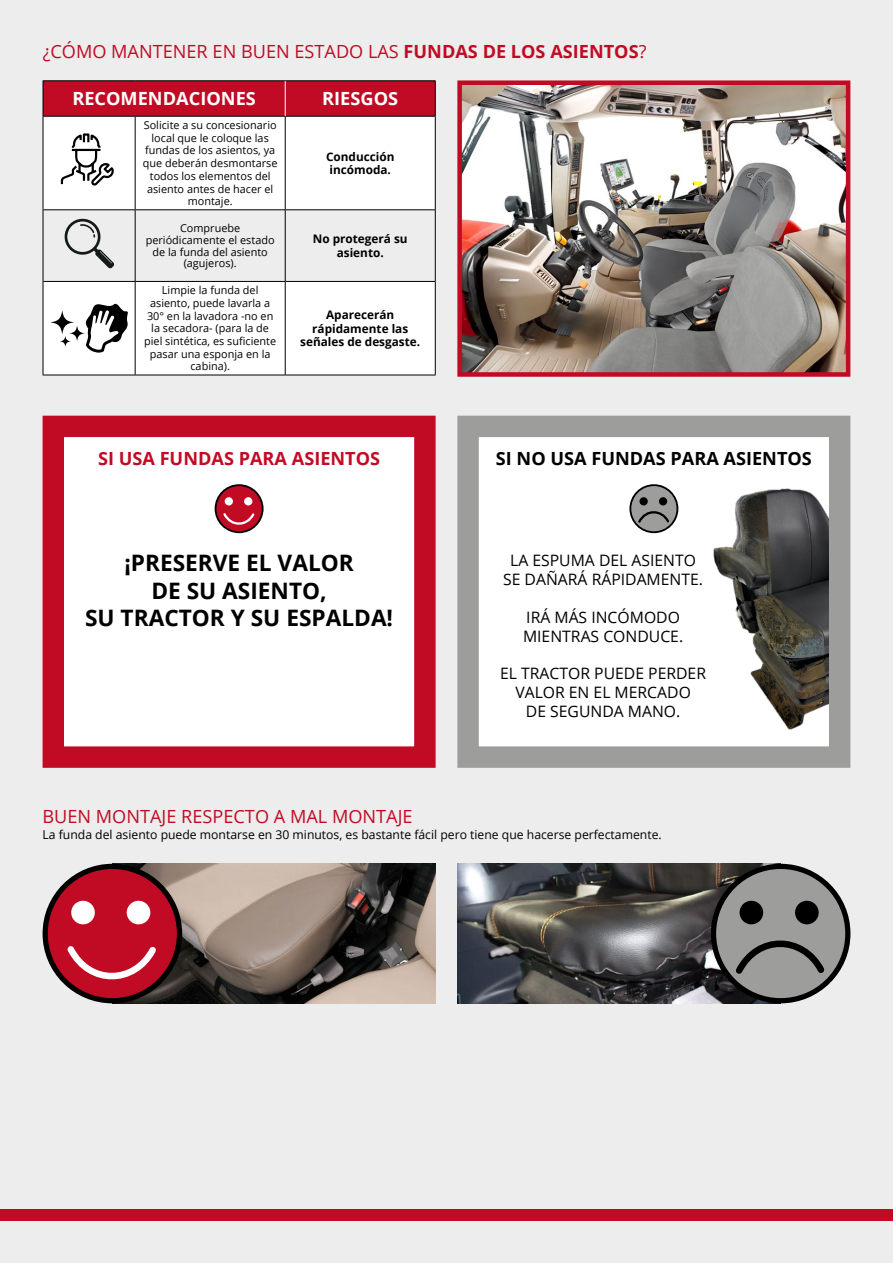
<style>
.page{position:relative;width:893px;height:1263px;background:#ededed}
.page>*{position:absolute;margin:0;border:0;box-sizing:border-box;transform-origin:0 0}
.t1{font:700 22.65px/27.2px "Open Sans";color:#000;text-align:center}
.t2{font:18.15px "Open Sans";color:#c10b25}
.t3{font:700 18.15px "Open Sans";color:#000}
.t4{font:700 18.15px "Open Sans";color:#c10b25}
.t5{font:700 18.15px "Open Sans";color:#fff}
.t6{font:15.75px/18.9px "Open Sans";color:#000;text-align:center}
.t7{font:12.15px "Open Sans";color:#000}
.t8{font:700 11.85px/13.6px "Open Sans";color:#000;text-align:center}
.t9{font:10.95px/12.8px "Open Sans";color:#000;text-align:center}
.s1{font-weight:700}
</style>
<div class="page">
<div style="left:0;top:1208px;width:893px;height:12px;background:#c10b25"></div>
<img style="left:463px;top:86px;width:381px;height:285px">
<div style="left:457px;top:80px;width:393px;height:297px;border:5px solid #c10b25"></div>
<div style="left:43px;top:416px;width:393px;height:352px;background:#fff;border:21px solid #c10b25"></div>
<div style="left:468px;top:426px;width:372px;height:331px;background:#fff"></div>
<img style="left:713px;top:488px;width:115px;height:242px">
<div style="left:457px;top:416px;width:393px;height:352px;border:21px solid #9d9d9c"></div>
<div style="left:216px;top:485px;width:47px;height:47px;background:#c10b25;border-radius:50%"></div>
<div style="left:215px;top:484px;width:49px;height:49px;border:2px solid #000;border-radius:50%"></div>
<svg style="left:221px;top:513px;width:35px;height:14px"></svg>
<div style="left:225px;top:497px;width:8px;height:8px;background:#fff;border-radius:50%"></div>
<div style="left:244px;top:497px;width:8px;height:8px;background:#fff;border-radius:50%"></div>
<div style="left:630px;top:485px;width:47px;height:47px;background:#9d9d9c;border-radius:50%"></div>
<div style="left:629px;top:484px;width:49px;height:49px;border:2px solid #000;border-radius:50%"></div>
<svg style="left:636px;top:511px;width:35px;height:14px"></svg>
<div style="left:639px;top:497px;width:9px;height:8px;background:#000;border-radius:50%"></div>
<div style="left:659px;top:497px;width:8px;height:8px;background:#000;border-radius:50%"></div>
<div style="left:44px;top:81px;width:391px;height:35px;background:#c10b25"></div>
<div style="left:44px;top:117px;width:391px;height:258px;background:#fff"></div>
<div style="left:43px;top:281px;width:92px;height:94px;background:#fff"></div>
<hr style="left:135px;top:117px;width:1px;height:92px;background:#000">
<hr style="left:285px;top:117px;width:1px;height:92px;background:#000">
<hr style="left:435px;top:117px;width:1px;height:93px;background:#000">
<hr style="left:435px;top:210px;width:1px;height:71px;background:#000">
<hr style="left:43px;top:281px;width:1px;height:94px;background:#000">
<hr style="left:135px;top:282px;width:1px;height:93px;background:#000">
<hr style="left:285px;top:282px;width:1px;height:93px;background:#000">
<hr style="left:435px;top:281px;width:1px;height:94px;background:#000">
<hr style="left:43px;top:209px;width:92px;height:1px;background:#000">
<hr style="left:135px;top:209px;width:150px;height:1px;background:#000">
<hr style="left:285px;top:209px;width:150px;height:1px;background:#000">
<hr style="left:43px;top:281px;width:92px;height:1px;background:#000">
<hr style="left:43px;top:80px;width:92px;height:1px;background:#000">
<hr style="left:135px;top:80px;width:150px;height:1px;background:#000">
<hr style="left:285px;top:80px;width:151px;height:1px;background:#000">
<hr style="left:435px;top:81px;width:1px;height:35px;background:#000">
<hr style="left:43px;top:116px;width:92px;height:1px;background:#000">
<hr style="left:135px;top:116px;width:150px;height:1px;background:#000">
<hr style="left:285px;top:116px;width:151px;height:1px;background:#000">
<hr style="left:135px;top:281px;width:150px;height:1px;background:#000">
<hr style="left:285px;top:281px;width:150px;height:1px;background:#000">
<hr style="left:285px;top:81px;width:1px;height:35px;background:#fff">
<hr style="left:43px;top:81px;width:1px;height:35px;background:#000">
<hr style="left:43px;top:117px;width:1px;height:93px;background:#000">
<hr style="left:43px;top:375px;width:92px;height:1px;background:#000">
<hr style="left:135px;top:375px;width:150px;height:1px;background:#000">
<hr style="left:285px;top:375px;width:151px;height:1px;background:#000">
<svg style="left:84px;top:303px;width:44px;height:50px"></svg>
<svg style="left:51px;top:311px;width:23px;height:23px"></svg>
<svg style="left:70px;top:326px;width:14px;height:15px"></svg>
<svg style="left:60px;top:336px;width:11px;height:11px"></svg>
<svg style="left:60px;top:132px;width:56px;height:56px;background:#cecece"></svg>
<svg style="left:43px;top:210px;width:392px;height:71px"></svg>
<img style="left:121px;top:864px;width:315px;height:139px">
<div style="left:45px;top:866px;width:135px;height:135px;background:#c10b25;border-radius:50%"></div>
<div style="left:43px;top:864px;width:139px;height:139px;border:5px solid #000;border-radius:50%"></div>
<svg style="left:62px;top:946px;width:99px;height:40px"></svg>
<div style="left:71px;top:901px;width:24px;height:23px;background:#fff;border-radius:50%"></div>
<div style="left:127px;top:901px;width:23px;height:23px;background:#fff;border-radius:50%"></div>
<img style="left:457px;top:864px;width:315px;height:139px">
<div style="left:713px;top:866px;width:135px;height:135px;background:#9d9d9c;border-radius:50%"></div>
<div style="left:711px;top:864px;width:139px;height:139px;border:5px solid #000;border-radius:50%"></div>
<svg style="left:730px;top:940px;width:100px;height:39px"></svg>
<div style="left:740px;top:901px;width:23px;height:23px;background:#000;border-radius:50%"></div>
<div style="left:795px;top:901px;width:24px;height:23px;background:#000;border-radius:50%"></div>
<p class="t2" style="left:43px;top:39px;width:605px">¿CÓMO MANTENER EN BUEN ESTADO LAS <span class="s1">FUNDAS DE LOS ASIENTOS</span>?</p>
<p class="t5" style="left:72px;top:86px;width:185px">RECOMENDACIONES</p>
<p class="t5" style="left:322px;top:86px;width:77px">RIESGOS</p>
<p class="t9" style="left:143px;top:118px;width:136px">Solicite a su concesionario local que le coloque las fundas de los asientos, ya que deberán desmontarse todos los elementos del asiento antes de hacer el montaje.</p>
<p class="t8" style="left:326px;top:149px;width:70px;text-align:left">Conducción incómoda.</p>
<p class="t9" style="left:146px;top:222px;width:130px;line-height:11.9px">Compruebe periódicamente el estado de la funda del asiento (agujeros).</p>
<p class="t8" style="left:313px;top:232px;width:96px">No protegerá su asiento.</p>
<p class="t9" style="left:144px;top:284px;width:133px">Limpie la funda del asiento, puede lavarla a<br>30° en la lavadora -no en la secadora- (para la de piel sintética, es suficiente pasar una esponja en la cabina).</p>
<p class="t8" style="left:300px;top:308px;width:121px">Aparecerán rápidamente las señales de desgaste.</p>
<p class="t4" style="left:98px;top:445px;width:284px">SI USA FUNDAS PARA ASIENTOS</p>
<p class="t3" style="left:496px;top:445px;width:318px">SI NO USA FUNDAS PARA ASIENTOS</p>
<p class="t1" style="left:85px;top:549px;width:310px">¡PRESERVE EL VALOR<br>DE SU ASIENTO,<br>SU TRACTOR Y SU ESPALDA!</p>
<p class="t6" style="left:503px;top:550px;width:201px">LA ESPUMA DEL ASIENTO<br>SE DAÑARÁ RÁPIDAMENTE.</p>
<p class="t6" style="left:523px;top:607px;width:162px;text-align:left">IRÁ MÁS INCÓMODO<br>MIENTRAS CONDUCE.</p>
<p class="t6" style="left:500px;top:664px;width:207px">EL TRACTOR PUEDE PERDER<br>VALOR EN EL MERCADO<br>DE SEGUNDA MANO.</p>
<p class="t2" style="left:43px;top:804px;width:372px">BUEN MONTAJE RESPECTO A MAL MONTAJE</p>
<p class="t7" style="left:43px;top:826px;width:621px">La funda del asiento puede montarse en 30 minutos, es bastante fácil pero tiene que hacerse perfectamente.</p>
</div>
